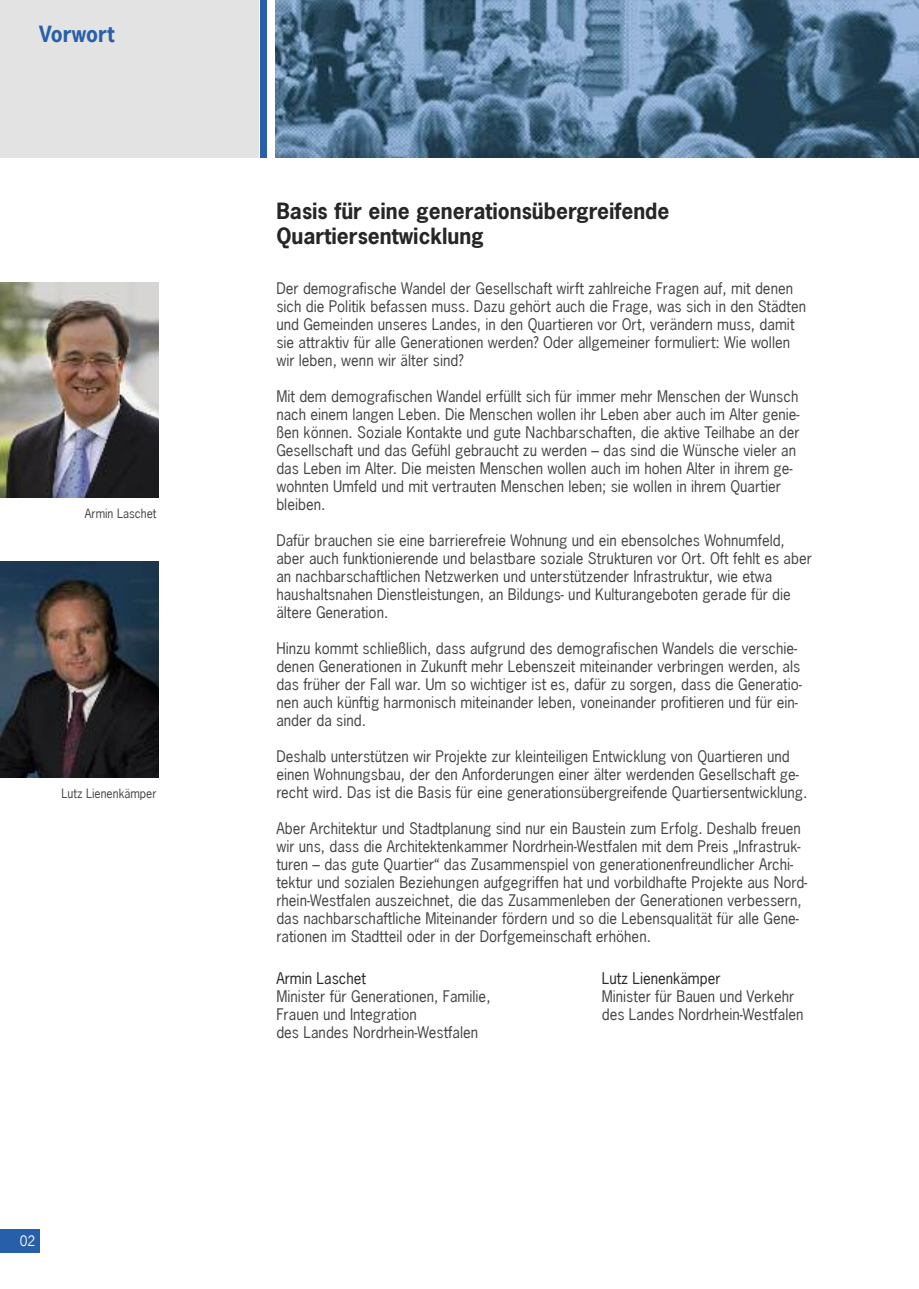
<style>
.page{position:relative;width:919px;height:1289px;background:#fff}
.page>*{position:absolute;margin:0;border:0;box-sizing:border-box;transform-origin:0 0}
.t1{font:700 21px/25.2px "News Gothic LT";color:#272627}
.t2{font:700 21px "News Gothic LT";color:#285faa}
.t3{font:15px/18px "News Gothic LT";color:#454445}
.t4{font:15px "News Gothic LT";color:#272627}
.t5{font:13.5px "News Gothic LT";color:#fff}
.t6{font:12px "News Gothic LT";color:#454445}
</style>
<div class="page">
<img style="left:275px;top:0;width:643px;height:157px">
<div style="left:0;top:0;width:258px;height:157px;background:#e3e3e3"></div>
<div style="left:261px;top:0;width:6px;height:157px;background:#285faa"></div>
<div style="left:0;top:1229px;width:40px;height:24px;background:#285faa"></div>
<img style="left:0;top:282px;width:159px;height:215px">
<img style="left:0;top:562px;width:159px;height:215px">
<h1 class="t2" style="left:39px;top:20px;width:77px">Vorwort</h1>
<p class="t6" style="left:85px;top:505px;width:73px">Armin Laschet</p>
<p class="t6" style="left:61px;top:785px;width:97px">Lutz Lienenkämper</p>
<p class="t5" style="left:20px;top:1232px;width:17px">02</p>
<h1 class="t1" style="left:276px;top:198px;width:394px">Basis für eine generationsübergreifende<br>Quartiersentwicklung</h1>
<p class="t3" style="left:276px;top:279px;width:531px">Der demografische Wandel der Gesellschaft wirft zahlreiche Fragen auf, mit denen sich die Politik befassen muss. Dazu gehört auch die Frage, was sich in den Städten und Gemeinden unseres Landes, in den Quartieren vor Ort, verändern muss, damit sie attraktiv für alle Generationen werden? Oder allgemeiner formuliert: Wie wollen wir leben, wenn wir älter sind?</p>
<p class="t3" style="left:276px;top:387px;width:525px">Mit dem demografischen Wandel erfüllt sich für immer mehr Menschen der Wunsch nach einem langen Leben. Die Menschen wollen ihr Leben aber auch im Alter genie&shy;ßen können. Soziale Kontakte und gute Nachbarschaften, die aktive Teilhabe an der Gesellschaft und das Gefühl gebraucht zu werden – das sind die Wünsche vieler an das Leben im Alter. Die meisten Menschen wollen auch im hohen Alter in ihrem ge&shy;wohnten Umfeld und mit vertrauten Menschen leben; sie wollen in ihrem Quartier bleiben.</p>
<p class="t3" style="left:276px;top:531px;width:537px">Dafür brauchen sie eine barrierefreie Wohnung und ein ebensolches Wohnumfeld, aber auch funktionierende und belastbare soziale Strukturen vor Ort. Oft fehlt es aber an nachbarschaftlichen Netzwerken und unterstützender Infrastruktur, wie etwa haushaltsnahen Dienstleistungen, an Bildungs- und Kulturangeboten gerade für die ältere Generation.</p>
<p class="t3" style="left:276px;top:639px;width:527px">Hinzu kommt schließlich, dass aufgrund des demografischen Wandels die verschie&shy;denen Generationen in Zukunft mehr Lebenszeit miteinander verbringen werden, als das früher der Fall war. Um so wichtiger ist es, dafür zu sorgen, dass die Generatio&shy;nen auch künftig harmonisch miteinander leben, voneinander profitieren und für ein&shy;ander da sind.</p>
<p class="t3" style="left:276px;top:747px;width:532px">Deshalb unterstützen wir Projekte zur kleinteiligen Entwicklung von Quartieren und einen Wohnungsbau, der den Anforderungen einer älter werdenden Gesellschaft ge&shy;recht wird. Das ist die Basis für eine generationsübergreifende Quartiersentwicklung.</p>
<p class="t3" style="left:276px;top:819px;width:532px">Aber Architektur und Stadtplanung sind nur ein Baustein zum Erfolg. Deshalb freuen wir uns, dass die Architektenkammer Nordrhein-Westfalen mit dem Preis „Infrastruk&shy;turen – das gute Quartier“ das Zusammenspiel von generationenfreundlicher Archi&shy;tektur und sozialen Beziehungen aufgegriffen hat und vorbildhafte Projekte aus Nord&shy;rhein-Westfalen auszeichnet, die das Zusammenleben der Generationen verbessern, das nachbarschaftliche Miteinander fördern und so die Lebensqualität für alle Gene&shy;rationen im Stadtteil oder in der Dorfgemeinschaft erhöhen.</p>
<p class="t4" style="left:276px;top:968px;width:91px">Armin Laschet</p>
<p class="t3" style="left:276px;top:986px;width:216px">Minister für Generationen, Familie,<br>Frauen und Integration<br>des Landes Nordrhein-Westfalen</p>
<p class="t4" style="left:601px;top:968px;width:120px">Lutz Lienenkämper</p>
<p class="t3" style="left:601px;top:986px;width:203px">Minister für Bauen und Verkehr des Landes Nordrhein-Westfalen</p>
</div>
